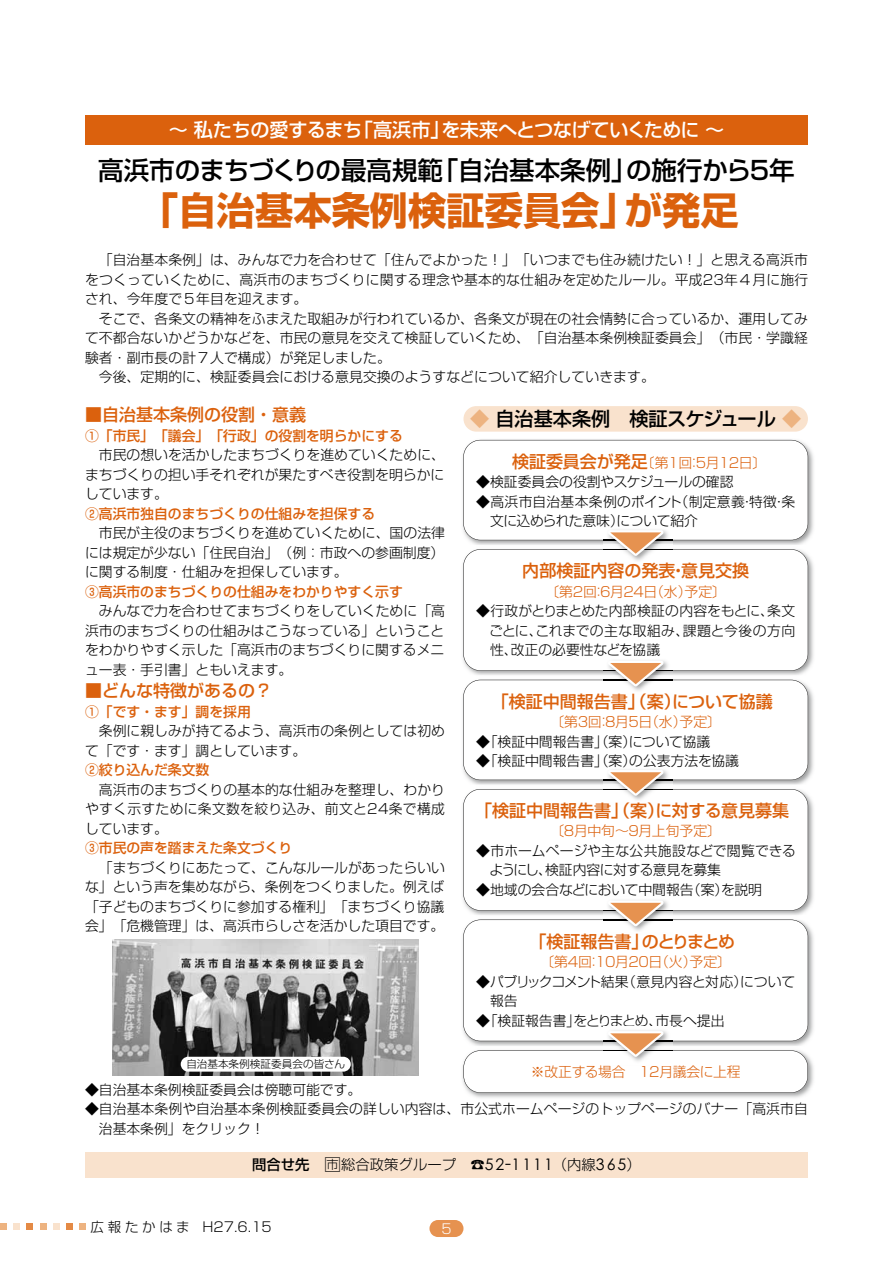
<style>
.page{position:relative;width:893px;height:1263px;background:#fff}
.page>*{position:absolute;margin:0;border:0;box-sizing:border-box;transform-origin:0 0}
.t1{font:38.25px "Shin Go Pro Bold 90 pv RKSJ H";color:#db610d}
.t2{font:25.5px "Shin Go Pro Medium 90 pv RKSJ H";letter-spacing:-.005em;color:#000}
.t3{font:19.2px "Shin Go Pro Medium 90 pv RKSJ H";letter-spacing:-.02em;color:#fff}
.t4{font:19.2px "Shin Go Pro Medium 90 pv RKSJ H";color:#000}
.t5{font:16.95px "Shin Go Pro Medium 90 pv RKSJ H";color:#db610d}
.t6{font:16.95px "Shin Go Pro Medium 90 pv RKSJ H";letter-spacing:-.055em;color:#db610d}
.t7{font:16.95px "Shin Go Pro Medium 90 pv RKSJ H";color:#db610e}
.t8{font:14.4px "Shin Go Pro Light 90 pv RKSJ H";color:#000}
.t9{font:13.8px/19.5px "Shin Go Pro Light 90 pv RKSJ H";color:#000;text-align:justify}
.t10{font:13.8px "Shin Go Pro Medium 90 pv RKSJ H";color:#db610d}
.t11{font:13.8px "Shin Go Pro Light 90 pv RKSJ H";letter-spacing:-.14em;color:#db610d}
.t12{font:13.8px/19.5px "Shin Go Pro Light 90 pv RKSJ H";letter-spacing:-.035em;color:#000}
.t13{font:13.8px "Shin Go Pro Light 90 pv RKSJ H";letter-spacing:-.035em;color:#db610d}
.t14{font:13.8px "Shin Go Pro Light 90 pv RKSJ H";letter-spacing:-.015em;color:#db610d}
.t15{font:13.5px "Shin Go Pro Light 90 pv RKSJ H";letter-spacing:.255em;color:#000}
.t16{font:13.5px "Shin Go Pro Light 90 pv RKSJ H";color:#fff}
.t17{font:10.65px "Shin Go Pro Light 90 pv RKSJ H";color:#000}
.s1{color:#edb380}
.s2{font-family:"Shin Go Pro Medium 90 pv RKSJ H";font-size:16.95px}
.s3{color:#db610d}
.s4{color:#db610e}
.s5{font-family:"Shin Go Pro Medium 90 pv RKSJ H"}
.s6{font-size:16.95px}
.s7{font-size:12.15px}
.s8{font-family:"Century Gothic";font-size:15.9px}
.s9{font-family:"Shin Go Pro Regular 90 pv RKSJ H"}
</style>
<div class="page">
<div style="left:85px;top:1152px;width:723px;height:26px;background:#f9e2cd"></div>
<div style="left:85px;top:115px;width:723px;height:30px;background:#db610d"></div>
<div style="left:463px;top:406px;width:345px;height:26px;background:#f9e2cd;border-radius:13px"></div>
<img style="left:479px;top:439px;width:335px;height:100px">
<img style="left:808px;top:555px;width:6px;height:114px">
<img style="left:808px;top:686px;width:6px;height:93px">
<img style="left:808px;top:795px;width:6px;height:114px">
<img style="left:808px;top:926px;width:6px;height:114px">
<img style="left:462px;top:1056px;width:352px;height:42px">
<div style="left:0;top:1223px;width:7px;height:6px;background:#edb380"></div>
<svg style="left:14px;top:1223px;width:6px;height:6px"></svg>
<svg style="left:27px;top:1223px;width:6px;height:6px"></svg>
<svg style="left:40px;top:1223px;width:6px;height:6px"></svg>
<svg style="left:53px;top:1223px;width:6px;height:6px"></svg>
<div style="left:66px;top:1223px;width:7px;height:6px;background:#e48a45"></div>
<div style="left:79px;top:1223px;width:7px;height:6px;background:#edb380"></div>
<img style="left:113px;top:940px;width:306px;height:136px">
<div style="left:181px;top:1057px;width:170px;height:14px;background:#fff;border-radius:7px"></div>
<svg style="left:429px;top:1220px;width:34px;height:17px"></svg>
<svg style="left:463px;top:440px;width:345px;height:653px"></svg>
<h3 class="t3" style="left:169px;top:114px;width:557px">～ 私たちの愛するまち「高浜市」を未来へとつなげていくために ～</h3>
<h2 class="t2" style="left:98px;top:149px;width:698px">高浜市のまちづくりの最高規範「自治基本条例」の施行から５年</h2>
<h1 class="t1" style="left:140px;top:180px;width:600px">「自治基本条例検証委員会」が発足</h1>
<p class="t9" style="left:85px;top:248px;width:725px;text-indent:14px">「自治基本条例」は、みんなで力を合わせて「住んでよかった！」「いつまでも住み続けたい！」と思える高浜市をつくっていくために、高浜市のまちづくりに関する理念や基本的な仕組みを定めたルール。平成23年４月に施行され、今年度で５年目を迎えます。</p>
<p class="t9" style="left:99px;top:307px;width:710px">そこで、各条文の精神をふまえた取組みが行われているか、各条文が現在の社会情勢に合っているか、運用してみ</p>
<p class="t9" style="left:85px;top:326px;width:724px">て不都合ないかどうかなどを、市民の意見を交えて検証していくため、「自治基本条例検証委員会」（市民・学識経</p>
<p class="t9" style="left:85px;top:346px;width:307px">験者・副市長の計７人で構成）が発足しました。</p>
<p class="t9" style="left:99px;top:365px;width:557px">今後、定期的に、検証委員会における意見交換のようすなどについて紹介していきます。</p>
<p class="t5" style="left:85px;top:401px;width:223px">■自治基本条例の役割・意義</p>
<p class="t10" style="left:85px;top:424px;width:319px">①「市民」「議会」「行政」の役割を明らかにする</p>
<p class="t9" style="left:85px;top:443px;width:361px;text-indent:14px">市民の想いを活かしたまちづくりを進めていくために、まちづくりの担い手それぞれが果たすべき役割を明らかにしています。</p>
<p class="t10" style="left:85px;top:502px;width:292px">②高浜市独自のまちづくりの仕組みを担保する</p>
<p class="t9" style="left:85px;top:521px;width:361px;text-indent:14px">市民が主役のまちづくりを進めていくために、国の法律には規定が少ない「住民自治」（例：市政への参画制度）に関する制度・仕組みを担保しています。</p>
<p class="t10" style="left:85px;top:580px;width:319px">③高浜市のまちづくりの仕組みをわかりやすく示す</p>
<p class="t9" style="left:85px;top:599px;width:361px;text-indent:14px">みんなで力を合わせてまちづくりをしていくために「高浜市のまちづくりの仕組みはこうなっている」ということをわかりやすく示した「高浜市のまちづくりに関するメニュー表・手引書」ともいえます。</p>
<p class="t5" style="left:85px;top:677px;width:189px">■どんな特徴があるの？</p>
<p class="t10" style="left:85px;top:700px;width:167px">①「です・ます」調を採用</p>
<p class="t9" style="left:85px;top:719px;width:361px;text-indent:14px">条例に親しみが持てるよう、高浜市の条例としては初めて「です・ます」調としています。</p>
<p class="t10" style="left:85px;top:759px;width:126px">②絞り込んだ条文数</p>
<p class="t9" style="left:85px;top:778px;width:361px;text-indent:14px">高浜市のまちづくりの基本的な仕組みを整理し、わかりやすく示すために条文数を絞り込み、前文と24条で構成しています。</p>
<p class="t10" style="left:85px;top:837px;width:209px">③市民の声を踏まえた条文づくり</p>
<p class="t9" style="left:85px;top:856px;width:361px;text-indent:14px">「まちづくりにあたって、こんなルールがあったらいいな」という声を集めながら、条例をつくりました。例えば「子どものまちづくりに参加する権利」「まちづくり協議会」「危機管理」は、高浜市らしさを活かした項目です。</p>
<h3 class="t4" style="left:470px;top:403px;width:333px"><span class="s1">◆</span> 自治基本条例　検証スケジュール <span class="s1">◆</span></h3>
<p class="t11" style="left:512px;top:451px;width:256px"><span class="s2">検証委員会が発足</span>〔第１回：５月１２日〕</p>
<p class="t9" style="left:476px;top:471px;width:259px">◆検証委員会の役割やスケジュールの確認</p>
<p class="t9" style="left:490px;top:490px;width:307px;text-indent:-14px">◆高浜市自治基本条例のポイント（制定意義・特徴・条文に込められた意味）について紹介</p>
<p class="t7" style="left:522px;top:557px;width:155px"><span class="s3">内部検証</span>内容の発表</p>
<p class="t5" style="left:670px;top:557px;width:81px">・意見交換</p>
<p class="t11" style="left:545px;top:580px;width:182px">〔第２回：６月２４日（水）予定〕</p>
<p class="t9" style="left:489px;top:599px;width:307px;text-indent:-13px">◆行政がとりまとめた内部検証の内容をもとに、条文ごとに、これまでの主な取組み、課題と今後の方向性、改正の必要性などを協議</p>
<p class="t5" style="left:492px;top:687px;width:190px">「検証中間報<span class="s4">告書」（案）</span></p>
<p class="t5" style="left:672px;top:687px;width:102px">について協議</p>
<p class="t11" style="left:550px;top:711px;width:172px">〔第３回：８月５日（水）予定〕</p>
<p class="t9" style="left:476px;top:730px;width:236px">◆「検証中間報告書」（案）について協議</p>
<p class="t9" style="left:476px;top:749px;width:133px">◆「検証中間報告書」</p>
<p class="t9" style="left:595px;top:749px;width:146px">（案）の公表方法を協議</p>
<p class="t5" style="left:475px;top:797px;width:316px">「検証中間報告<span class="s4">書」（案）に対</span>する意見募集</p>
<p class="t14" style="left:550px;top:820px;width:172px">〔８月中旬～９月上旬予定〕</p>
<p class="t9" style="left:489px;top:839px;width:308px;text-indent:-13px">◆市ホームページや主な公共施設などで閲覧できるようにし、検証内容に対する意見を募集</p>
<p class="t9" style="left:476px;top:878px;width:287px">◆地域の会合などにおいて中間報告（案）を説明</p>
<p class="t6" style="left:530px;top:927px;width:207px">「検証報<span class="s4">告書」のと</span>りまとめ</p>
<p class="t11" style="left:540px;top:950px;width:192px">〔第４回：１０月２０日（火）予定〕</p>
<p class="t12" style="left:490px;top:970px;width:307px;text-indent:-14px">◆パブリックコメント結果（意見内容と対応）について報告</p>
<p class="t9" style="left:476px;top:1009px;width:250px">◆「検証報告書」をとりまとめ、市長へ提出</p>
<p class="t13" style="left:531px;top:1060px;width:212px">※改正する<span class="s4">場合</span>　１２月議会に上程</p>
<p class="t17" style="left:186px;top:1055px;width:160px">自治基本条例検証委員会の皆さん</p>
<p class="t9" style="left:85px;top:1078px;width:278px">◆自治基本条例検証委員会は傍聴可能です。</p>
<p class="t9" style="left:99px;top:1097px;width:711px;text-indent:-14px">◆自治基本条例や自治基本条例検証委員会の詳しい内容は、市公式ホームページのトップページのバナー「高浜市自治基本条例」をクリック！</p>
<p class="t8" style="left:252px;top:1153px;width:390px"><span class="s5">問合せ先</span> <span class="s6">□</span><span class="s7">市</span> 総合政策グループ　☎<span class="s8">5 2</span><span class="s9">－</span><span class="s8">1 1 11</span>（内線<span class="s8">3 6 5</span>）</p>
<p class="t15" style="left:90px;top:1216px;width:183px">広報たかはま　H27.6.15</p>
<p class="t16" style="left:441px;top:1217px;width:12px">5</p>
</div>
